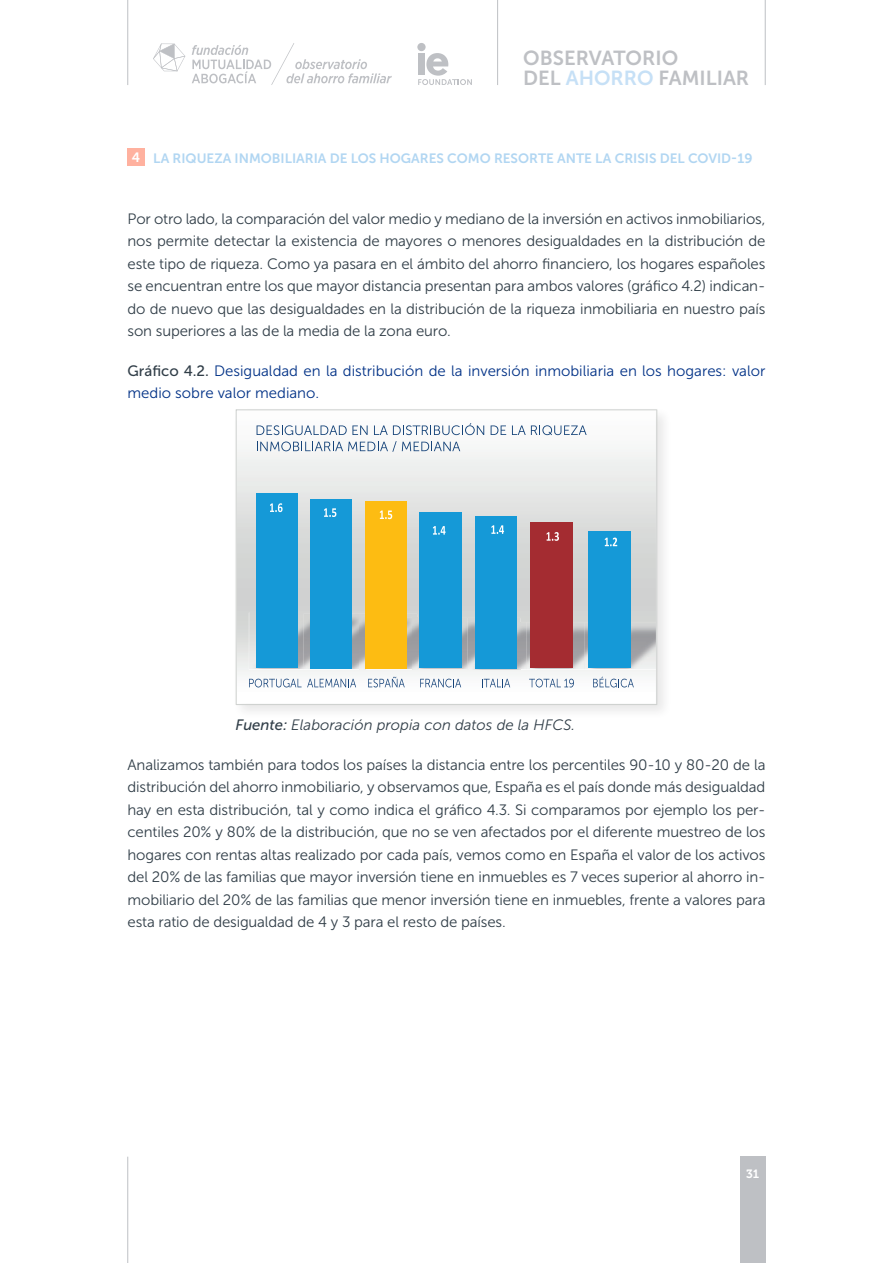
<style>
.page{position:relative;width:893px;height:1263px;background:#fff}
.page>*{position:absolute;margin:0;border:0;box-sizing:border-box;transform-origin:0 0}
.t1{font:20.25px/19.5px "Museo Sans 700";color:#bec0c4}
.t2{font:15px/22.5px "Museo Sans 300";letter-spacing:-.01em;color:#313e48;text-align:justify}
.t3{font:15px/22.5px "Museo Sans 300";color:#003186}
.t4{font:italic 15px "Museo Sans 300";color:#313e48}
.t5{font:13.5px "Museo Sans 700";color:#b1d6f2}
.t6{font:13.5px "Museo Sans 700";color:#fff}
.t7{font:12px "Museo 700";color:#fff}
.s1{color:#c6e0f6}
.s2{font-family:"Museo Sans 500";color:#313e48}
.s3{font-family:"Museo Sans 500"}
</style>
<div class="page">
<div style="left:740px;top:1157px;width:25px;height:106px;background:#bec0c4"></div>
<hr style="left:127px;top:1157px;width:1px;height:106px;background:#bec0c4">
<div style="left:417px;top:43px;width:9px;height:8px;background:#bec0c4;border-radius:50%"></div>
<svg style="left:418px;top:53px;width:54px;height:32px"></svg>
<svg style="left:192px;top:43px;width:200px;height:42px"></svg>
<svg style="left:153px;top:44px;width:32px;height:27px"></svg>
<hr style="left:127px;top:0;width:1px;height:85px;background:#bec0c4">
<hr style="left:765px;top:0;width:1px;height:85px;background:#bec0c4">
<hr style="left:497px;top:0;width:1px;height:85px;background:#bec0c4">
<div style="left:128px;top:149px;width:17px;height:17px;background:#ffb19f"></div>
<div style="left:233px;top:406px;width:439px;height:314px;background:#231f20;opacity:.1"></div>
<svg style="left:236px;top:409px;width:421px;height:296px"></svg>
<svg style="left:257px;top:425px;width:111px;height:10px"></svg>
<svg style="left:374px;top:423px;width:110px;height:12px"></svg>
<svg style="left:491px;top:425px;width:15px;height:10px"></svg>
<svg style="left:512px;top:425px;width:75px;height:10px"></svg>
<svg style="left:257px;top:441px;width:203px;height:11px"></svg>
<img style="left:249px;top:612px;width:116px;height:57px">
<div style="left:256px;top:493px;width:42px;height:174px;background:#1599d7"></div>
<svg style="left:270px;top:503px;width:13px;height:9px"></svg>
<img style="left:303px;top:614px;width:114px;height:55px">
<div style="left:310px;top:499px;width:42px;height:170px;background:#1599d7"></div>
<svg style="left:324px;top:508px;width:12px;height:9px"></svg>
<svg style="left:249px;top:679px;width:107px;height:8px"></svg>
<img style="left:417px;top:669px;width:51px;height:1px">
<img style="left:359px;top:618px;width:6px;height:51px">
<div style="left:365px;top:501px;width:42px;height:168px;background:#fdbc12"></div>
<svg style="left:380px;top:510px;width:12px;height:9px"></svg>
<svg style="left:368px;top:677px;width:37px;height:10px"></svg>
<img style="left:412px;top:618px;width:56px;height:51px">
<div style="left:419px;top:513px;width:42px;height:155px;background:#1599d7"></div>
<svg style="left:433px;top:526px;width:13px;height:9px"></svg>
<svg style="left:420px;top:679px;width:41px;height:8px"></svg>
<img style="left:521px;top:622px;width:5px;height:47px">
<img style="left:468px;top:622px;width:53px;height:47px">
<div style="left:475px;top:516px;width:42px;height:153px;background:#1599d7"></div>
<svg style="left:491px;top:525px;width:13px;height:9px"></svg>
<svg style="left:482px;top:679px;width:28px;height:8px"></svg>
<img style="left:571px;top:622px;width:14px;height:47px">
<img style="left:526px;top:622px;width:45px;height:47px">
<div style="left:530px;top:522px;width:42px;height:146px;background:#a42c31"></div>
<svg style="left:547px;top:532px;width:12px;height:9px"></svg>
<svg style="left:529px;top:679px;width:45px;height:8px"></svg>
<img style="left:598px;top:622px;width:58px;height:47px">
<img style="left:585px;top:622px;width:13px;height:47px">
<div style="left:588px;top:531px;width:43px;height:137px;background:#1599d7"></div>
<svg style="left:605px;top:538px;width:12px;height:8px"></svg>
<svg style="left:593px;top:677px;width:41px;height:10px"></svg>
<h1 class="t1" style="left:523px;top:48px;width:227px">OBSERVATORIO<br>DEL <span class="s1">AHORRO</span> FAMILIAR</h1>
<p class="t6" style="left:132px;top:150px;width:10px">4</p>
<p class="t5" style="left:153px;top:151px;width:601px">LA RIQUEZA INMOBILIARIA DE LOS HOGARES COMO RESORTE ANTE LA CRISIS DEL COVID-19</p>
<p class="t2" style="left:128px;top:208px;width:639px">Por otro lado, la comparación del valor medio y mediano de la inversión en activos inmobiliarios, nos permite detectar la existencia de mayores o menores desigualdades en la distribución de este tipo de riqueza. Como ya pasara en el ámbito del ahorro financiero, los hogares españoles se encuentran entre los que mayor distancia presentan para ambos valores (gráfico 4.2) indican&shy;do de nuevo que las desigualdades en la distribución de la riqueza inmobiliaria en nuestro país son superiores a las de la media de la zona euro.</p>
<p class="t3" style="left:128px;top:360px;width:639px"><span class="s2">Gráfico 4.2.</span> Desigualdad en la distribución de la inversión inmobiliaria en los hogares: valor medio sobre valor mediano.</p>
<p class="t4" style="left:236px;top:717px;width:341px"><span class="s3">Fuente:</span> Elaboración propia con datos de la HFCS.</p>
<p class="t2" style="left:128px;top:754px;width:639px">Analizamos también para todos los países la distancia entre los percentiles 90-10 y 80-20 de la distribución del ahorro inmobiliario, y observamos que, España es el país donde más desigualdad hay en esta distribución, tal y como indica el gráfico 4.3. Si comparamos por ejemplo los per&shy;centiles 20% y 80% de la distribución, que no se ven afectados por el diferente muestreo de los hogares con rentas altas realizado por cada país, vemos como en España el valor de los activos del 20% de las familias que mayor inversión tiene en inmuebles es 7 veces superior al ahorro in&shy;mobiliario del 20% de las familias que menor inversión tiene en inmuebles, frente a valores para esta ratio de desigualdad de 4 y 3 para el resto de países.</p>
<p class="t7" style="left:746px;top:1167px;width:15px">31</p>
</div>
